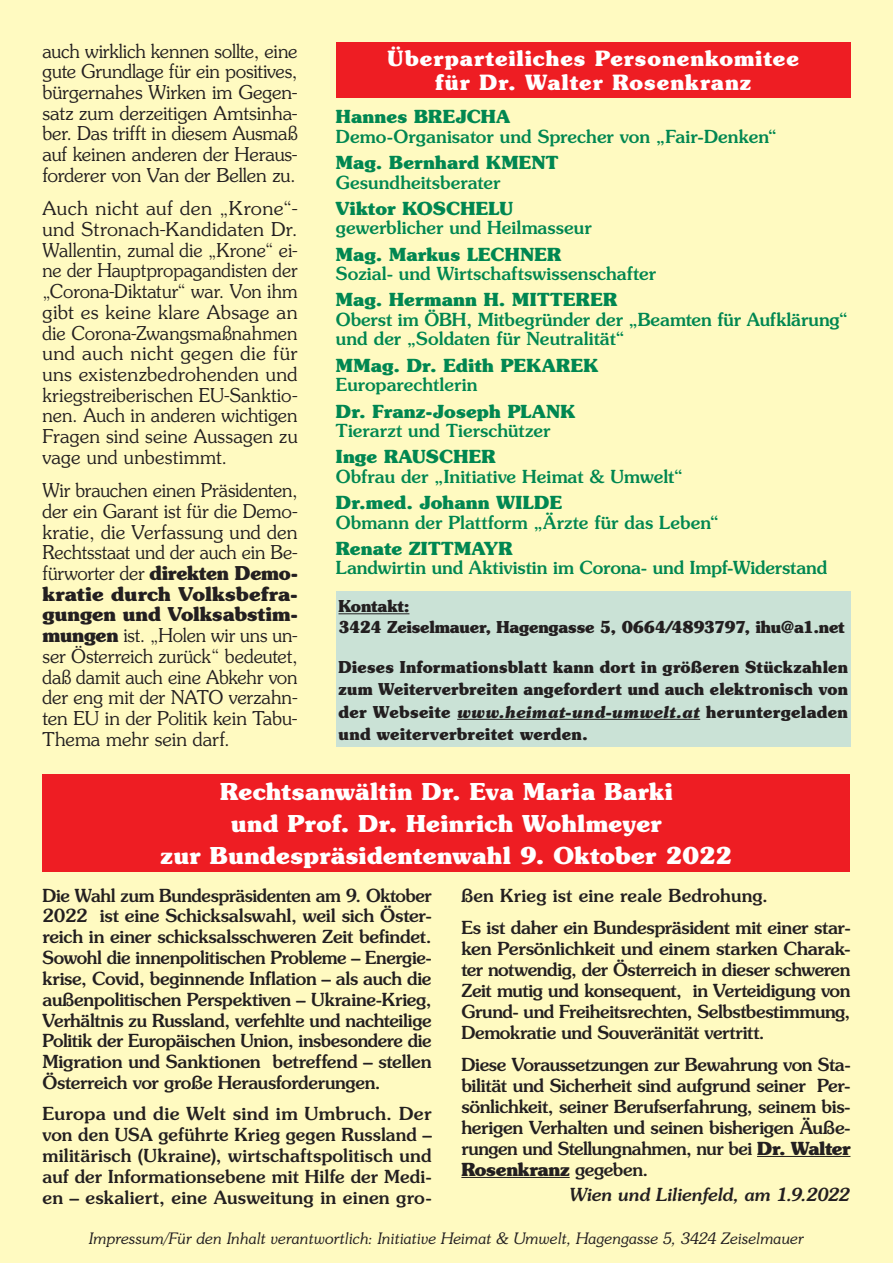
<style>
.page{position:relative;width:893px;height:1263px;background:#fffac1}
.page>*{position:absolute;margin:0;border:0;box-sizing:border-box;transform-origin:0 0}
.t1{font:700 23.25px/32.2px "Souvenir";letter-spacing:.02em;color:#fff;text-align:center}
.t2{font:700 21px/23.5px "Souvenir";letter-spacing:.05em;color:#fff;text-align:center}
.t3{font:300 19.05px/20.7px "Souvenir";letter-spacing:-.005em;color:#231f20;text-align:justify}
.t4{font:300 19.05px/20.7px "Souvenir";letter-spacing:-.005em;color:#231f20;text-align:justify;scale:1.04 1}
.t5{font:500 18px/20.9px "Souvenir";letter-spacing:-.01em;color:#231f20;text-align:justify}
.t6{font:500 18px/19.5px "Souvenir";letter-spacing:.005em;color:#008751}
.t7{font:700 18px "Souvenir";letter-spacing:.015em;color:#008751}
.t8{font:italic 500 18px "Souvenir";letter-spacing:-.035em;color:#231f20}
.t9{font:700 16.35px/22.5px "Souvenir";color:#231f20;text-align:justify;scale:.95 1}
.t10{font:700 16.35px/21px "Souvenir";color:#231f20;scale:.96 1}
.t11{font:italic 300 15.75px "Souvenir";letter-spacing:-.025em;color:#231f20}
.s1{font-weight:700}
.s2{font-style:italic}
</style>
<div class="page">
<hr style="left:757px;top:1156px;width:93px;height:1px;background:#231f20">
<hr style="left:461px;top:1177px;width:109px;height:1px;background:#231f20">
<div style="left:43px;top:774px;width:807px;height:98px;background:#ee1d23"></div>
<div style="left:336px;top:43px;width:514px;height:55px;background:#ee1d23"></div>
<div style="left:336px;top:592px;width:514px;height:155px;background:#cae2d6"></div>
<hr style="left:338px;top:613px;width:71px;height:1px;background:#231f20">
<hr style="left:457px;top:719px;width:243px;height:1px;background:#231f20">
<p class="t3" style="left:43px;top:41px;width:257px">auch wirklich kennen sollte, eine gute Grundlage für ein positives, bürgernahes Wirken im Gegen&shy;satz zum derzeitigen Amtsinha&shy;ber. Das trifft in diesem Ausmaß auf keinen anderen der Heraus&shy;forderer von Van der Bellen zu.</p>
<p class="t4" style="left:43px;top:198px;width:247px">Auch nicht auf den „Krone“- und Stronach-Kandidaten Dr.<br>Wallentin, zumal die „Krone“ ei&shy;ne der Hauptpropagandisten der „Corona-Diktatur“ war. Von ihm gibt es keine klare Absage an die Corona-Zwangsmaßnahmen und auch nicht gegen die für uns existenzbedrohenden und kriegstreiberischen EU-Sanktio&shy;nen. Auch in anderen wichtigen Fragen sind seine Aussagen zu vage und unbestimmt.</p>
<p class="t3" style="left:43px;top:480px;width:257px">Wir brauchen einen Präsidenten, der ein Garant ist für die Demo&shy;kratie, die Verfassung und den Rechtsstaat und der auch ein Be&shy;fürworter der <span class="s1">direkten Demo&shy;kratie durch Volksbefra&shy;gungen und Volksabstim&shy;mungen</span> ist. „Holen wir uns un&shy;ser Österreich zurück“ bedeutet, daß damit auch eine Abkehr von der eng mit der NATO verzahn&shy;ten EU in der Politik kein Tabu-Thema mehr sein darf.</p>
<p class="t2" style="left:388px;top:47px;width:413px">Überparteiliches Personenkomitee für Dr. Walter Rosenkranz</p>
<p class="t7" style="left:336px;top:105px;width:176px">Hannes BREJCHA</p>
<p class="t6" style="left:336px;top:126px;width:442px">Demo-Organisator und Sprecher von „Fair-Denken“</p>
<p class="t7" style="left:336px;top:151px;width:224px">Mag. Bernhard KMENT</p>
<p class="t6" style="left:336px;top:172px;width:166px">Gesundheitsberater</p>
<p class="t7" style="left:336px;top:197px;width:179px">Viktor KOSCHELU</p>
<p class="t6" style="left:336px;top:218px;width:257px">gewerblicher und Heilmasseur</p>
<p class="t7" style="left:336px;top:243px;width:227px">Mag. Markus LECHNER</p>
<p class="t6" style="left:336px;top:264px;width:321px">Sozial- und Wirtschaftswissenschafter</p>
<p class="t7" style="left:336px;top:288px;width:282px">Mag. Hermann H. MITTERER</p>
<p class="t6" style="left:336px;top:309px;width:513px">Oberst im ÖBH, Mitbegründer der „Beamten für Aufklärung“ und der „Soldaten für Neutralität“</p>
<p class="t7" style="left:336px;top:354px;width:264px">MMag. Dr. Edith PEKAREK</p>
<p class="t6" style="left:336px;top:375px;width:143px">Europarechtlerin</p>
<p class="t7" style="left:336px;top:399px;width:241px">Dr. Franz-Joseph PLANK</p>
<p class="t6" style="left:336px;top:420px;width:216px">Tierarzt und Tierschützer</p>
<p class="t7" style="left:336px;top:445px;width:161px">Inge RAUSCHER</p>
<p class="t6" style="left:336px;top:466px;width:349px">Obfrau der „Initiative Heimat &amp; Umwelt“</p>
<p class="t7" style="left:336px;top:491px;width:228px">Dr.med. Johann WILDE</p>
<p class="t6" style="left:336px;top:512px;width:384px">Obmann der Plattform „Ärzte für das Leben“</p>
<p class="t7" style="left:336px;top:537px;width:178px">Renate ZITTMAYR</p>
<p class="t6" style="left:336px;top:558px;width:493px">Landwirtin und Aktivistin im Corona- und Impf-Widerstand</p>
<p class="t10" style="left:338px;top:595px;width:529px">Kontakt:<br>3424 Zeiselmauer, Hagengasse 5, 0664/4893797, ihu@a1.net</p>
<p class="t9" style="left:338px;top:655px;width:538px">Dieses Informationsblatt kann dort in größeren Stückzahlen zum Weiterverbreiten angefordert und auch elektronisch von der Webseite <span class="s2">www.heimat-und-umwelt.at</span> heruntergeladen und weiterverbreitet werden.</p>
<p class="t1" style="left:161px;top:775px;width:573px">Rechtsanwältin Dr. Eva Maria Barki<br>und Prof. Dr. Heinrich Wohlmeyer<br>zur Bundespräsidentenwahl 9. Oktober 2022</p>
<p class="t5" style="left:43px;top:884px;width:391px">Die Wahl zum Bundespräsidenten am 9. Oktober 2022 ist eine Schicksalswahl, weil sich Öster&shy;reich in einer schicksalsschweren Zeit befindet.<br>Sowohl die innenpolitischen Probleme – Energie&shy;krise, Covid, beginnende Inflation – als auch die außenpolitischen Perspektiven – Ukraine-Krieg, Verhältnis zu Russland, verfehlte und nachteilige Politik der Europäischen Union, insbesondere die Migration und Sanktionen betreffend – stellen Österreich vor große Herausforderungen.</p>
<p class="t5" style="left:43px;top:1103px;width:391px">Europa und die Welt sind im Umbruch. Der von den USA geführte Krieg gegen Russland – militärisch (Ukraine), wirtschaftspolitisch und auf der Informationsebene mit Hilfe der Medi&shy;en – eskaliert, eine Ausweitung in einen gro-</p>
<p class="t5" style="left:461px;top:879px;width:391px;line-height:32.1px">ßen Krieg ist eine reale Bedrohung.<br>Es ist daher ein Bundespräsident mit einer star-</p>
<p class="t5" style="left:461px;top:937px;width:391px">ken Persönlichkeit und einem starken Charak&shy;ter notwendig, der Österreich in dieser schweren Zeit mutig und konsequent, in Verteidigung von Grund- und Freiheitsrechten, Selbstbestimmung, Demokratie und Souveränität vertritt.</p>
<p class="t5" style="left:461px;top:1053px;width:391px">Diese Voraussetzungen zur Bewahrung von Sta&shy;bilität und Sicherheit sind aufgrund seiner Per&shy;sönlichkeit, seiner Berufserfahrung, seinem bis&shy;herigen Verhalten und seinen bisherigen Äuße&shy;rungen und Stellungnahmen, nur bei <span class="s1">Dr. Walter Rosenkranz</span> gegeben.</p>
<p class="t8" style="left:569px;top:1184px;width:282px">Wien und Lilienfeld, am 1.9.2022</p>
<p class="t11" style="left:89px;top:1229px;width:717px">Impressum/Für den Inhalt verantwortlich: Initiative Heimat &amp; Umwelt, Hagengasse 5, 3424 Zeiselmauer</p>
</div>
